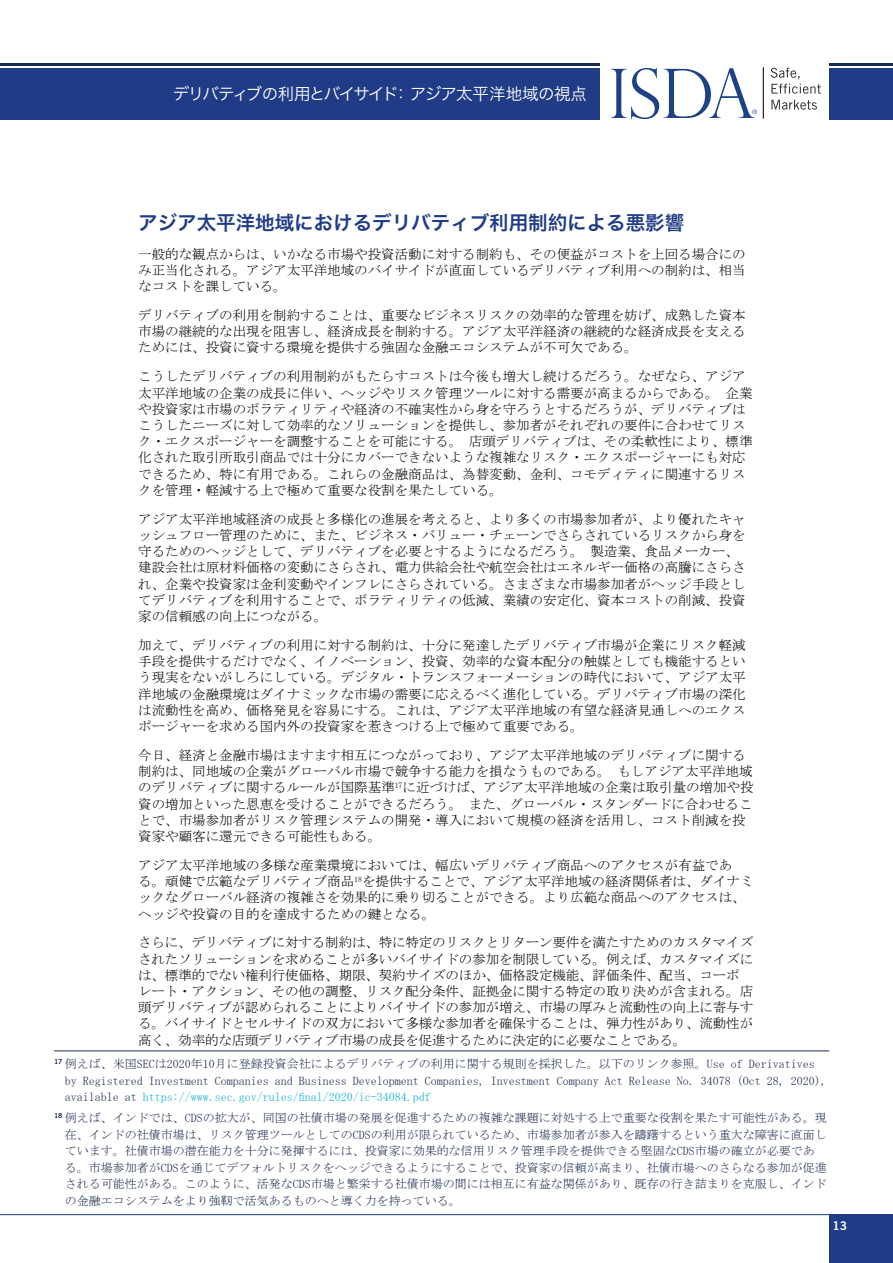
<style>
.page{position:relative;width:893px;height:1263px;background:#fff}
.page>*{position:absolute;margin:0;border:0;box-sizing:border-box;transform-origin:0 0}
.t1{font:19.5px "Hiragino Sans GB W6";color:#203c86}
.t2{font:16.5px "Hiragino Sans W3";letter-spacing:-.055em;color:#fff}
.t3{font:13.5px/16.2px "MS Mincho";color:#000}
.t4{font:12px/16.5px "MS Mincho";color:#1d2a4f}
.t5{font:12px "Trade Gothic LT Std Bd 2";color:#fff}
.s1{color:#0caed3}
</style>
<div class="page">
<div style="left:0;top:68px;width:600px;height:51px;background:#203c86"></div>
<div style="left:829px;top:68px;width:64px;height:51px;background:#203c86"></div>
<hr style="left:0;top:64px;width:600px;height:2px;background:#1d2a4f">
<hr style="left:829px;top:64px;width:64px;height:2px;background:#1d2a4f">
<div style="left:829px;top:1214px;width:64px;height:49px;background:#203c86"></div>
<svg style="left:771px;top:68px;width:50px;height:26px"></svg>
<svg style="left:771px;top:100px;width:46px;height:10px"></svg>
<hr style="left:763px;top:67px;width:1px;height:51px;background:#2b2422">
<svg style="left:611px;top:68px;width:146px;height:51px"></svg>
<hr style="left:0;top:1214px;width:829px;height:1px;background:#203c86">
<hr style="left:54px;top:1050px;width:775px;height:1px;background:#1d2a4f">
<p class="t2" style="left:173px;top:79px;width:416px">デリバティブの利用とバイサイド： アジア太平洋地域の視点</p>
<h1 class="t1" style="left:138px;top:210px;width:548px">アジア太平洋地域におけるデリバティブ利用制約による悪影響</h1>
<p class="t3" style="left:138px;top:246px;width:609px;text-align:justify">一般的な観点からは、いかなる市場や投資活動に対する制約も、その便益がコストを上回る場合にのみ正当化される。アジア太平洋地域のバイサイドが直面しているデリバティブ利用への制約は、相当なコストを課している。</p>
<p class="t3" style="left:138px;top:307px;width:609px;text-align:justify">デリバティブの利用を制約することは、重要なビジネスリスクの効率的な管理を妨げ、成熟した資本市場の継続的な出現を阻害し、経済成長を制約する。アジア太平洋経済の継続的な経済成長を支えるためには、投資に資する環境を提供する強固な金融エコシステムが不可欠である。</p>
<p class="t3" style="left:138px;top:368px;width:616px">こうしたデリバティブの利用制約がもたらすコストは今後も増大し続けるだろう。なぜなら、アジア太平洋地域の企業の成長に伴い、ヘッジやリスク管理ツールに対する需要が高まるからである。 企業や投資家は市場のボラティリティや経済の不確実性から身を守ろうとするだろうが、デリバティブはこうしたニーズに対して効率的なソリューションを提供し、参加者がそれぞれの要件に合わせてリスク・エクスポージャーを調整することを可能にする。 店頭デリバティブは、その柔軟性により、標準化された取引所取引商品では十分にカバーできないような複雑なリスク・エクスポージャーにも対応できるため、特に有用である。これらの金融商品は、為替変動、金利、コモディティに関連するリスクを管理・軽減する上で極めて重要な役割を果たしている。</p>
<p class="t3" style="left:138px;top:511px;width:609px">アジア太平洋地域経済の成長と多様化の進展を考えると、より多くの市場参加者が、より優れたキャッシュフロー管理のために、また、ビジネス・バリュー・チェーンでさらされているリスクから身を守るためのヘッジとして、デリバティブを必要とするようになるだろう。 製造業、食品メーカー、建設会社は原材料価格の変動にさらされ、電力供給会社や航空会社はエネルギー価格の高騰にさらされ、企業や投資家は金利変動やインフレにさらされている。さまざまな市場参加者がヘッジ手段としてデリバティブを利用することで、ボラティリティの低減、業績の安定化、資本コストの削減、投資家の信頼感の向上につながる。</p>
<p class="t3" style="left:138px;top:637px;width:609px;text-align:justify">加えて、デリバティブの利用に対する制約は、十分に発達したデリバティブ市場が企業にリスク軽減手段を提供するだけでなく、イノベーション、投資、効率的な資本配分の触媒としても機能するという現実をないがしろにしている。デジタル・トランスフォーメーションの時代において、アジア太平洋地域の金融環境はダイナミックな市場の需要に応えるべく進化している。デリバティブ市場の深化は流動性を高め、価格発見を容易にする。これは、アジア太平洋地域の有望な経済見通しへのエクスポージャーを求める国内外の投資家を惹きつける上で極めて重要である。</p>
<p class="t3" style="left:138px;top:747px;width:617px">今日、経済と金融市場はますます相互につながっており、アジア太平洋地域のデリバティブに関する制約は、同地域の企業がグローバル市場で競争する能力を損なうものである。 もしアジア太平洋地域のデリバティブに関するルールが国際基準<sup>17</sup>に近づけば、アジア太平洋地域の企業は取引量の増加や投資の増加といった恩恵を受けることができるだろう。 また、グローバル・スタンダードに合わせることで、市場参加者がリスク管理システムの開発・導入において規模の経済を活用し、コスト削減を投資家や顧客に還元できる可能性もある。</p>
<p class="t3" style="left:138px;top:857px;width:617px">アジア太平洋地域の多様な産業環境においては、幅広いデリバティブ商品へのアクセスが有益であ<br>る。頑健で広範なデリバティブ商品<sup>18</sup>を提供することで、アジア太平洋地域の経済関係者は、ダイナミックなグローバル経済の複雑さを効果的に乗り切ることができる。より広範な商品へのアクセスは、ヘッジや投資の目的を達成するための鍵となる。</p>
<p class="t3" style="left:138px;top:934px;width:616px">さらに、デリバティブに対する制約は、特に特定のリスクとリターン要件を満たすためのカスタマイズされたソリューションを求めることが多いバイサイドの参加を制限している。例えば、カスタマイズには、標準的でない権利行使価格、期限、契約サイズのほか、価格設定機能、評価条件、配当、コーポレート・アクション、その他の調整、リスク配分条件、証拠金に関する特定の取り決めが含まれる。店頭デリバティブが認められることによりバイサイドの参加が増え、市場の厚みと流動性の向上に寄与する。バイサイドとセルサイドの双方において多様な参加者を確保することは、弾力性があり、流動性が高く、効率的な店頭デリバティブ市場の成長を促進するために決定的に必要なことである。</p>
<p class="t4" style="left:65px;top:1056px;width:764px;text-indent:-11px"><sup>17</sup> 例えば、米国SECは2020年10月に登録投資会社によるデリバティブの利用に関する規則を採択した。以下のリンク参照。Use of Derivatives by Registered Investment Companies and Business Development Companies, Investment Company Act Release No. 34078 (Oct 28, 2020), available at <span class="s1">https://www.sec.gov/rules/final/2020/ic-34084.pdf</span></p>
<p class="t4" style="left:65px;top:1109px;width:764px;text-indent:-11px"><sup>18</sup> 例えば、インドでは、CDSの拡大が、同国の社債市場の発展を促進するための複雑な課題に対処する上で重要な役割を果たす可能性がある。現在、インドの社債市場は、リスク管理ツールとしてのCDSの利用が限られているため、市場参加者が参入を躊躇するという重大な障害に直面しています。社債市場の潜在能力を十分に発揮するには、投資家に効果的な信用リスク管理手段を提供できる堅固なCDS市場の確立が必要である。市場参加者がCDSを通じてデフォルトリスクをヘッジできるようにすることで、投資家の信頼が高まり、社債市場へのさらなる参加が促進される可能性がある。このように、活発なCDS市場と繁栄する社債市場の間には相互に有益な関係があり、既存の行き詰まりを克服し、インドの金融エコシステムをより強靭で活気あるものへと導く力を持っている。</p>
<p class="t5" style="left:833px;top:1218px;width:16px">13</p>
</div>
